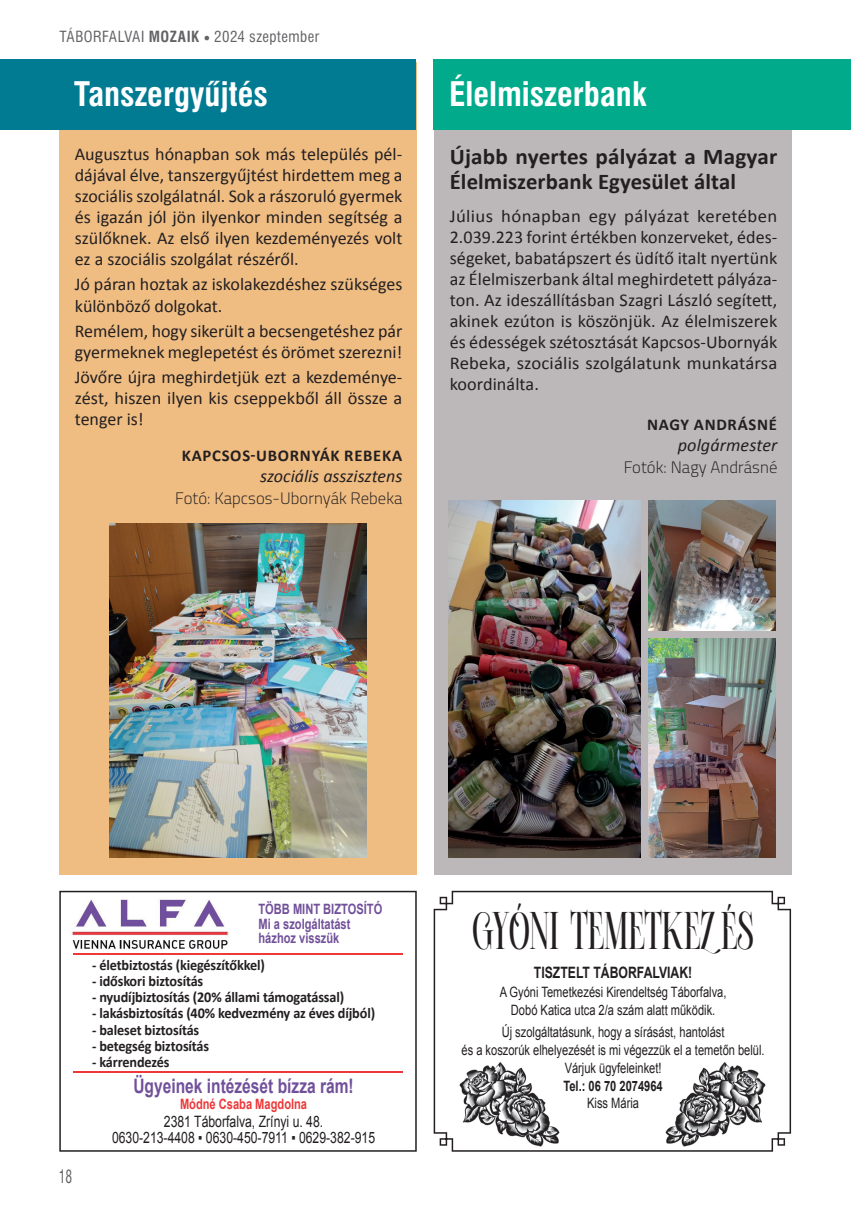
<style>
.page{position:relative;width:851px;height:1212px;background:#fff}
.page>*{position:absolute;margin:0;border:0;box-sizing:border-box;transform-origin:0 0}
.t1{font:300 37.05px "Challenge Together Demo";color:#231f20;scale:.78 1}
.t2{font:700 33px "Swiss 721 Cn PFL";color:#fff}
.t3{font:700 22.5px/25.5px "Calibri";letter-spacing:.005em;color:#231f20}
.t4{font:700 19.95px "Arial";color:#71509a;scale:.78 1}
.t5{font:18px/21px "Calibri";color:#231f20;text-align:justify}
.t6{font:18px/21px "Calibri";color:#231f20;text-align:justify;scale:1.04 1}
.t7{font:italic 18px "Calibri";color:#231f20}
.t8{font:18px "Swiss 721 Cn PFL";color:#636366;scale:.75 1}
.t9{font:300 16.5px "Cairo";letter-spacing:.005em;color:#231f20}
.t10{font:700 16.5px "Calibri";letter-spacing:.045em;color:#231f20}
.t11{font:15.6px/16.2px "Arial";color:#231f20;text-align:center;scale:.78 1}
.t12{font:700 15.6px "Arial";color:#231f20;scale:.78 1}
.t13{font:700 15px "Calibri";letter-spacing:-.01em;color:#231f20;scale:.95 1}
.t14{font:15px "Swiss 721 Cn PFL";letter-spacing:.03em;color:#636366}
.t15{font:14.25px/17.7px "Arial";color:#231f20;text-align:center;scale:.78 1}
.t16{font:700 14.25px/14.7px "Arial";color:#71509a;scale:.78 1}
.t17{font:700 14.25px "Arial";color:#ee383a;scale:.78 1}
.t18{font:700 14.25px "Arial";color:#231f20;scale:.78 1}
.s1{font-weight:700}
.s2{font-family:"Times New Roman";font-size:10.5px}
</style>
<div class="page">
<svg style="left:59px;top:891px;width:357px;height:261px"></svg>
<div style="left:59px;top:63px;width:357px;height:812px;background:#efbc82"></div>
<div style="left:0;top:60px;width:415px;height:70px;background:#007b92"></div>
<img style="left:109px;top:524px;width:257px;height:333px">
<div style="left:433px;top:63px;width:358px;height:812px;background:#bcb8ba"></div>
<div style="left:433px;top:60px;width:417px;height:70px;background:#00aa8b"></div>
<img style="left:448px;top:500px;width:192px;height:357px">
<img style="left:648px;top:500px;width:127px;height:130px">
<img style="left:648px;top:638px;width:127px;height:219px">
<img style="left:65px;top:893px;width:169px;height:65px">
<hr style="left:73px;top:953px;width:329px;height:1px;background:#ee383a">
<hr style="left:73px;top:1071px;width:329px;height:2px;background:#ee383a">
<svg style="left:433px;top:891px;width:358px;height:261px"></svg>
<p class="t14" style="left:60px;top:28px;width:261px">TÁBORFALVAI <span class="s1">MOZAIK</span> <span class="s2">●</span> 2024 szeptember</p>
<h2 class="t2" style="left:74px;top:75px;width:195px">Tanszergyűjtés</h2>
<p class="t5" style="left:75px;top:143px;width:329px">Augusztus hónapban sok más település pél&shy;dájával élve, tanszergyűjtést hirdettem meg a szociális szolgálatnál. Sok a rászoruló gyermek és igazán jól jön ilyenkor minden segítség a szülőknek. Az első ilyen kezdeményezés volt ez a szociális szolgálat részéről.</p>
<p class="t5" style="left:75px;top:273px;width:329px">Jó páran hoztak az iskolakezdéshez szükséges különböző dolgokat.</p>
<p class="t5" style="left:75px;top:319px;width:329px">Remélem, hogy sikerült a becsengetéshez pár gyermeknek meglepetést és örömet szerezni!</p>
<p class="t5" style="left:75px;top:366px;width:329px">Jövőre újra meghirdetjük ezt a kezdeménye&shy;zést, hiszen ilyen kis cseppekből áll össze a tenger is!</p>
<p class="t10" style="left:182px;top:443px;width:222px">KAPCSOS-UBORNYÁK REBEKA</p>
<p class="t7" style="left:260px;top:463px;width:144px">szociális asszisztens</p>
<p class="t9" style="left:175px;top:484px;width:229px">Fotó: Kapcsos-Ubornyák Rebeka</p>
<h2 class="t2" style="left:449px;top:75px;width:199px">Élelmiszerbank</h2>
<p class="t3" style="left:449px;top:143px;width:329px">Újabb nyertes pályázat a Magyar<br>Élelmiszerbank Egyesület által</p>
<p class="t6" style="left:449px;top:204px;width:316px">Július hónapban egy pályázat keretében 2.039.223 forint értékben konzerveket, édes&shy;ségeket, babatápszert és üdítő italt nyertünk az Élelmiszerbank által meghirdetett pályáza&shy;ton. Az ideszállításban Szagri László segített, akinek ezúton is köszönjük. Az élelmiszerek és édességek szétosztását Kapcsos-Ubornyák Rebeka, szociális szolgálatunk munkatársa koordinálta.</p>
<p class="t10" style="left:647px;top:413px;width:131px">NAGY ANDRÁSNÉ</p>
<p class="t7" style="left:677px;top:432px;width:101px">polgármester</p>
<p class="t9" style="left:623px;top:454px;width:155px">Fotók: Nagy Andrásné</p>
<p class="t8" style="left:59px;top:1165px;width:19px">18</p>
<p class="t16" style="left:258px;top:902px;width:160px">TÖBB MINT BIZTOSÍTÓ<br>Mi a szolgáltatást házhoz visszük</p>
<p class="t13" style="left:92px;top:954px;width:183px">- életbiztostás (kiegészítőkkel)</p>
<p class="t13" style="left:92px;top:970px;width:118px">- időskori biztosítás</p>
<p class="t13" style="left:92px;top:986px;width:267px">- nyudíjbiztosítás (20% állami támogatással)</p>
<p class="t13" style="left:92px;top:1003px;width:299px">- lakásbiztosítás (40% kedvezmény az éves díjból)</p>
<p class="t13" style="left:92px;top:1019px;width:114px">- baleset biztosítás</p>
<p class="t13" style="left:92px;top:1035px;width:125px">- betegség biztosítás</p>
<p class="t13" style="left:92px;top:1051px;width:83px">- kárrendezés</p>
<p class="t4" style="left:133px;top:1073px;width:284px">Ügyeinek intézését bízza rám!</p>
<p class="t17" style="left:180px;top:1095px;width:164px">Módné Csaba Magdolna</p>
<p class="t11" style="left:112px;top:1114px;width:339px">2381 Táborfalva, Zrínyi u. 48.<br>0630-213-4408 ▪ 0630-450-7911 ▪ 0629-382-915</p>
<h1 class="t1" style="left:473px;top:903px;width:361px">GYÓNI TEMETKEZÉS</h1>
<p class="t12" style="left:534px;top:962px;width:204px">TISZTELT TÁBORFALVIAK!</p>
<p class="t15" style="left:499px;top:983px;width:292px">A Gyóni Temetkezési Kirendeltség Táborfalva,<br>Dobó Katica utca 2/a szám alatt működik.</p>
<p class="t15" style="left:461px;top:1023px;width:390px">Új szolgáltatásunk, hogy a sírásást, hantolást<br>és a koszorúk elhelyezését is mi végezzük el a temetőn belül.<br>Várjuk ügyfeleinket!</p>
<p class="t18" style="left:563px;top:1076px;width:129px">Tel.: 06 70 2074964</p>
<p class="t15" style="left:587px;top:1094px;width:68px">Kiss Mária</p>
</div>
